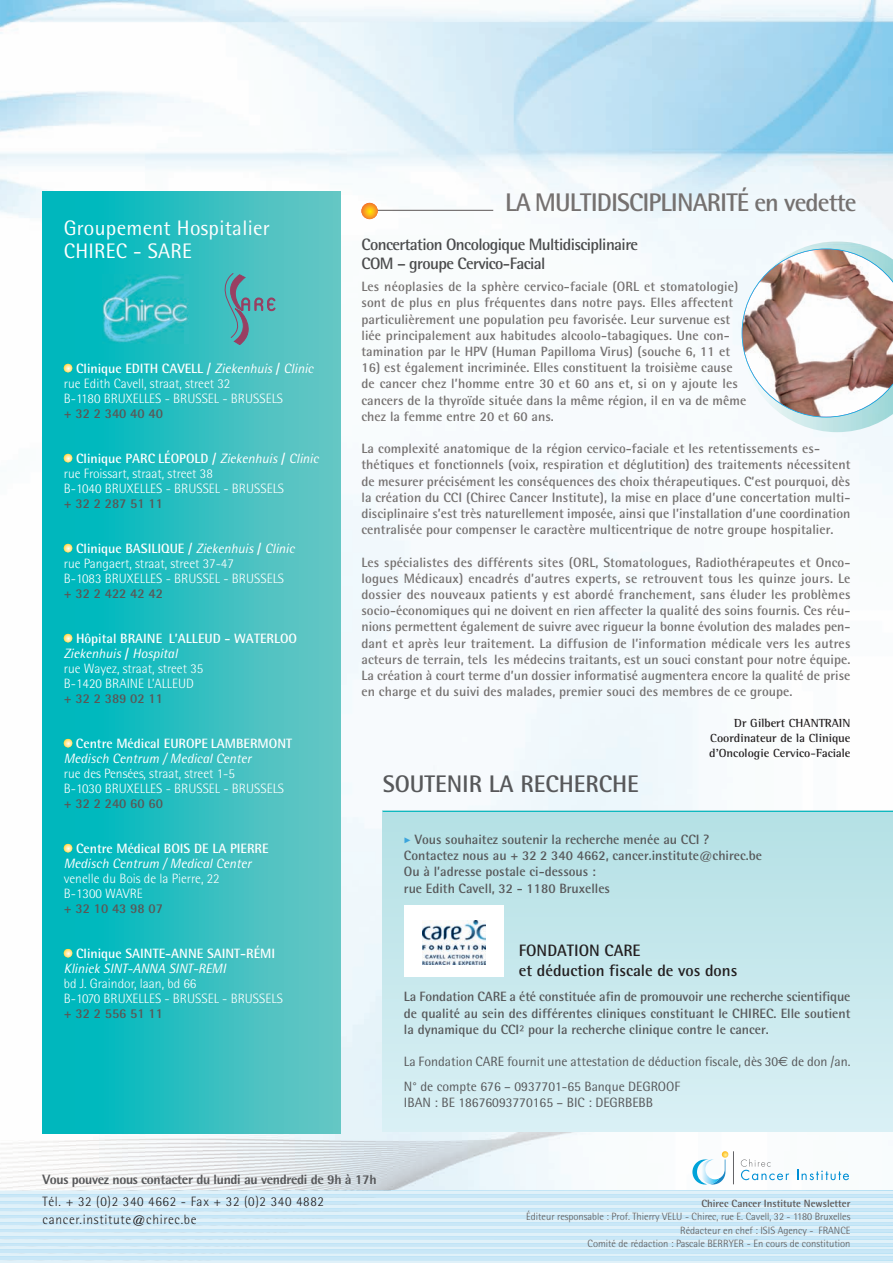
<style>
.page{position:relative;width:893px;height:1263px;background:#fff}
.page>*{position:absolute;margin:0;border:0;box-sizing:border-box;transform-origin:0 0}
.t1{font:700 25.5px "AT Rotis Semi Sans";letter-spacing:-.035em;color:#757170}
.t2{font:700 24px "AT Rotis Semi Sans";color:#57585a}
.t3{font:21px/22.5px "AT Rotis Semi Sans";letter-spacing:.015em;color:#fff}
.t4{font:700 16.5px/19.8px "AT Rotis Semi Sans";letter-spacing:-.035em;color:#4b4c4d}
.t5{font:700 16.5px/19.8px "AT Rotis Semi Sans";color:#231f20}
.t6{font:700 13.5px/16.2px "AT Rotis Semi Sans";letter-spacing:.005em;color:#757170}
.t7{font:300 13.5px/15px "AT Rotis Semi Sans";color:#fff}
.t8{font:700 13.5px/16.2px "AT Rotis Semi Sans";color:#57585a}
.t9{font:13.5px/24.8px "AT Rotis Semi Sans";color:#57585a}
.t10{font:700 13.5px "AT Rotis Semi Sans";color:#fff}
.t11{font:italic 13.5px "AT Rotis Semi Sans";color:#fff}
.t12{font:700 13.5px "AT Rotis Semi Sans";color:#5b5655}
.t13{font:300 13.5px/18px "AT Rotis Semi Sans";letter-spacing:.05em;color:#231f20}
.t14{font:800 13.5px "AT Rotis Semi Sans";letter-spacing:-.025em;color:#57585a}
.t15{font:700 12px/15px "AT Rotis Semi Serif";color:#231f20;text-align:justify}
.t16{font:300 10.5px/13.5px "AT Rotis Semi Sans";color:#5b5655;text-align:right}
.t17{font:700 10.5px "AT Rotis Semi Sans";color:#5b5655}
.s1{font-weight:700}
.s2{font-weight:400;font-style:italic}
.s3{font-family:"European Pi Four";font-weight:400;font-size:7.5px;color:#3ba4dc}
.s4{font-family:"Euro Sans"}
</style>
<div class="page">
<img style="left:0;top:0;width:893px;height:1191px">
<div style="left:383px;top:810px;width:510px;height:321px;background:linear-gradient(to bottom,#b4e0e4,#daf0f5)"></div>
<hr style="left:733px;top:1151px;width:1px;height:33px;background:#636366">
<svg style="left:741px;top:1159px;width:48px;height:21px"></svg>
<svg style="left:797px;top:1170px;width:52px;height:10px"></svg>
<svg style="left:692px;top:1151px;width:37px;height:33px"></svg>
<div style="left:404px;top:906px;width:100px;height:71px;background:#fff"></div>
<img style="left:422px;top:921px;width:64px;height:43px">
<hr style="left:383px;top:811px;width:510px;height:1px;background:#00b6bc">
<svg style="left:0;top:1191px;width:893px;height:72px;background:#d1eaf7"></svg>
<div style="left:43px;top:191px;width:298px;height:942px;background:linear-gradient(to right,#00b6bd,#6ac7c4)"></div>
<svg style="left:64px;top:364px;width:8px;height:8px"></svg>
<svg style="left:64px;top:949px;width:8px;height:8px"></svg>
<svg style="left:64px;top:844px;width:8px;height:8px"></svg>
<svg style="left:64px;top:739px;width:8px;height:8px"></svg>
<svg style="left:64px;top:634px;width:8px;height:8px"></svg>
<svg style="left:64px;top:544px;width:8px;height:8px"></svg>
<svg style="left:64px;top:454px;width:8px;height:8px"></svg>
<img style="left:103px;top:274px;width:85px;height:69px">
<svg style="left:225px;top:273px;width:50px;height:72px;background:#5aa7ae"></svg>
<hr style="left:370px;top:210px;width:123px;height:1px;background:#5b5655">
<svg style="left:361px;top:203px;width:17px;height:16px"></svg>
<img style="left:742px;top:241px;width:151px;height:191px">
<svg style="left:742px;top:248px;width:151px;height:169px"></svg>
<h3 class="t3" style="left:64px;top:219px;width:208px">Groupement Hospitalier<br>CHIREC - SARE</h3>
<p class="t7" style="left:64px;top:363px;width:251px;text-indent:12px"><span class="s1">Clinique EDITH CAVELL /</span> <span class="s2">Ziekenhuis</span> <span class="s1">/</span> <span class="s2">Clinic </span>rue Edith Cavell, straat, street 32<br>B-1180 BRUXELLES - BRUSSEL - BRUSSELS</p>
<p class="t12" style="left:64px;top:409px;width:101px">+ 32 2 340 40 40</p>
<p class="t7" style="left:64px;top:453px;width:256px;text-indent:12px"><span class="s1">Clinique PARC LÉOPOLD /</span> <span class="s2">Ziekenhuis</span> <span class="s1">/</span> <span class="s2">Clinic </span>rue Froissart, straat, street 38<br>B-1040 BRUXELLES - BRUSSEL - BRUSSELS</p>
<p class="t12" style="left:64px;top:499px;width:101px">+ 32 2 287 51 11</p>
<p class="t7" style="left:64px;top:543px;width:232px;text-indent:12px"><span class="s1">Clinique BASILIQUE /</span> <span class="s2">Ziekenhuis</span> <span class="s1">/</span> <span class="s2">Clinic </span>rue Pangaert, straat, street 37-47<br>B-1083 BRUXELLES - BRUSSEL - BRUSSELS</p>
<p class="t12" style="left:64px;top:589px;width:101px">+ 32 2 422 42 42</p>
<p class="t7" style="left:64px;top:633px;width:235px;text-indent:12px"><span class="s1">Hôpital BRAINE L’ALLEUD - WATERLOO<br></span><span class="s2">Ziekenhuis</span> <span class="s1">/</span> <span class="s2">Hospital<br></span>rue Wayez, straat, street 35<br>B-1420 BRAINE L’ALLEUD</p>
<p class="t12" style="left:64px;top:694px;width:101px">+ 32 2 389 02 11</p>
<p class="t10" style="left:76px;top:739px;width:218px">Centre Médical EUROPE LAMBERMONT</p>
<p class="t11" style="left:64px;top:754px;width:189px">Medisch Centrum / Medical Center</p>
<p class="t7" style="left:64px;top:768px;width:222px">rue des Pensées, straat, street 1-5<br>B-1030 BRUXELLES - BRUSSEL - BRUSSELS</p>
<p class="t12" style="left:64px;top:799px;width:101px">+ 32 2 240 60 60</p>
<p class="t10" style="left:76px;top:844px;width:194px">Centre Médical BOIS DE LA PIERRE</p>
<p class="t11" style="left:64px;top:859px;width:189px">Medisch Centrum / Medical Center</p>
<p class="t7" style="left:64px;top:873px;width:157px">venelle du Bois de la Pierre, 22<br>B-1300 WAVRE</p>
<p class="t12" style="left:64px;top:904px;width:101px">+ 32 10 43 98 07</p>
<p class="t10" style="left:76px;top:949px;width:201px">Clinique SAINTE-ANNE SAINT-RÉMI</p>
<p class="t11" style="left:64px;top:964px;width:164px">Kliniek SINT-ANNA SINT-REMI</p>
<p class="t7" style="left:64px;top:978px;width:221px">bd J. Graindor, laan, bd 66<br>B-1070 BRUXELLES - BRUSSEL - BRUSSELS</p>
<p class="t12" style="left:64px;top:1009px;width:101px">+ 32 2 556 51 11</p>
<h1 class="t1" style="left:505px;top:194px;width:353px">LA MULTIDISCIPLINARITÉ en vedette</h1>
<p class="t4" style="left:361px;top:236px;width:278px">Concertation Oncologique Multidisciplinaire<br>COM – groupe Cervico-Facial</p>
<p class="t6" style="left:361px;top:280px;width:379px">Les néoplasies de la sphère cervico-faciale (ORL et stomatologie) sont de plus en plus fréquentes dans notre pays. Elles affectent particulièrement une population peu favorisée. Leur survenue est liée principalement aux habitudes alcoolo-tabagiques. Une con&shy;tamination par le HPV (Human Papilloma Virus) (souche 6, 11 et</p>
<p class="t6" style="left:361px;top:361px;width:386px">16) est également incriminée. Elles constituent la troisième cause de cancer chez l’homme entre 30 et 60 ans et, si on y ajoute les cancers de la thyroïde située dans la même région, il en va de même chez la femme entre 20 et 60 ans.</p>
<p class="t6" style="left:361px;top:442px;width:491px">La complexité anatomique de la région cervico-faciale et les retentissements es&shy;thétiques et fonctionnels (voix, respiration et déglutition) des traitements nécessitent de mesurer précisément les conséquences des choix thérapeutiques. C’est pourquoi, dès la création du CCI (Chirec Cancer Institute), la mise en place d’une concertation multi&shy;disciplinaire s’est très naturellement imposée, ainsi que l’installation d’une coordination centralisée pour compenser le caractère multicentrique de notre groupe hospitalier.</p>
<p class="t6" style="left:361px;top:555px;width:491px;text-align:justify">Les spécialistes des différents sites (ORL, Stomatologues, Radiothérapeutes et Onco&shy;logues Médicaux) encadrés d’autres experts, se retrouvent tous les quinze jours. Le dossier des nouveaux patients y est abordé franchement, sans éluder les problèmes socio-économiques qui ne doivent en rien affecter la qualité des soins fournis. Ces réu&shy;nions permettent également de suivre avec rigueur la bonne évolution des malades pen&shy;dant et après leur traitement. La diffusion de l’information médicale vers les autres acteurs de terrain, tels les médecins traitants, est un souci constant pour notre équipe.<br>La création à court terme d’un dossier informatisé augmentera encore la qualité de prise en charge et du suivi des malades, premier souci des membres de ce groupe.</p>
<p class="t15" style="left:709px;top:717px;width:143px;text-indent:25px">Dr Gilbert CHANTRAIN Coordinateur de la Clinique d’Oncologie Cervico-Faciale</p>
<h2 class="t2" style="left:383px;top:776px;width:257px">SOUTENIR LA RECHERCHE</h2>
<p class="t8" style="left:404px;top:832px;width:360px"><span class="s3">-</span> Vous souhaitez soutenir la recherche menée au CCI ?<br>Contactez nous au + 32 2 340 4662, cancer.institute@chirec.be Ou à l’adresse postale ci-dessous :<br>rue Edith Cavell, 32 - 1180 Bruxelles</p>
<p class="t5" style="left:519px;top:942px;width:220px">FONDATION CARE<br>et déduction fiscale de vos dons</p>
<p class="t8" style="left:404px;top:990px;width:448px;text-align:justify">La Fondation CARE a été constituée afin de promouvoir une recherche scientifique de qualité au sein des différentes cliniques constituant le CHIREC. Elle soutient la dynamique du CCI² pour la recherche clinique contre le cancer.</p>
<p class="t9" style="left:404px;top:1051px;width:448px">La Fondation CARE fournit une attestation de déduction fiscale, dès 30<span class="s4">€</span> de don /an.<br>N° de compte 676 – 0937701-65 Banque DEGROOF</p>
<p class="t9" style="left:404px;top:1091px;width:251px">IBAN : BE 18676093770165 – BIC : DEGRBEBB</p>
<p class="t14" style="left:43px;top:1175px;width:336px">Vous pouvez nous contacter du lundi au vendredi de 9h à 17h</p>
<p class="t13" style="left:43px;top:1194px;width:283px">Tél. + 32 (0)2 340 4662 - Fax + 32 (0)2 340 4882 cancer.institute@chirec.be</p>
<p class="t17" style="left:701px;top:1199px;width:151px">Chirec Cancer Institute Newsletter</p>
<p class="t16" style="left:526px;top:1211px;width:326px">Éditeur responsable : Prof. Thierry VELU - Chirec, rue E. Cavell, 32 - 1180 Bruxelles<br>Rédacteur en chef : ISIS Agency - FRANCE<br>Comité de rédaction : Pascale BERRYER - En cours de constitution</p>
</div>
